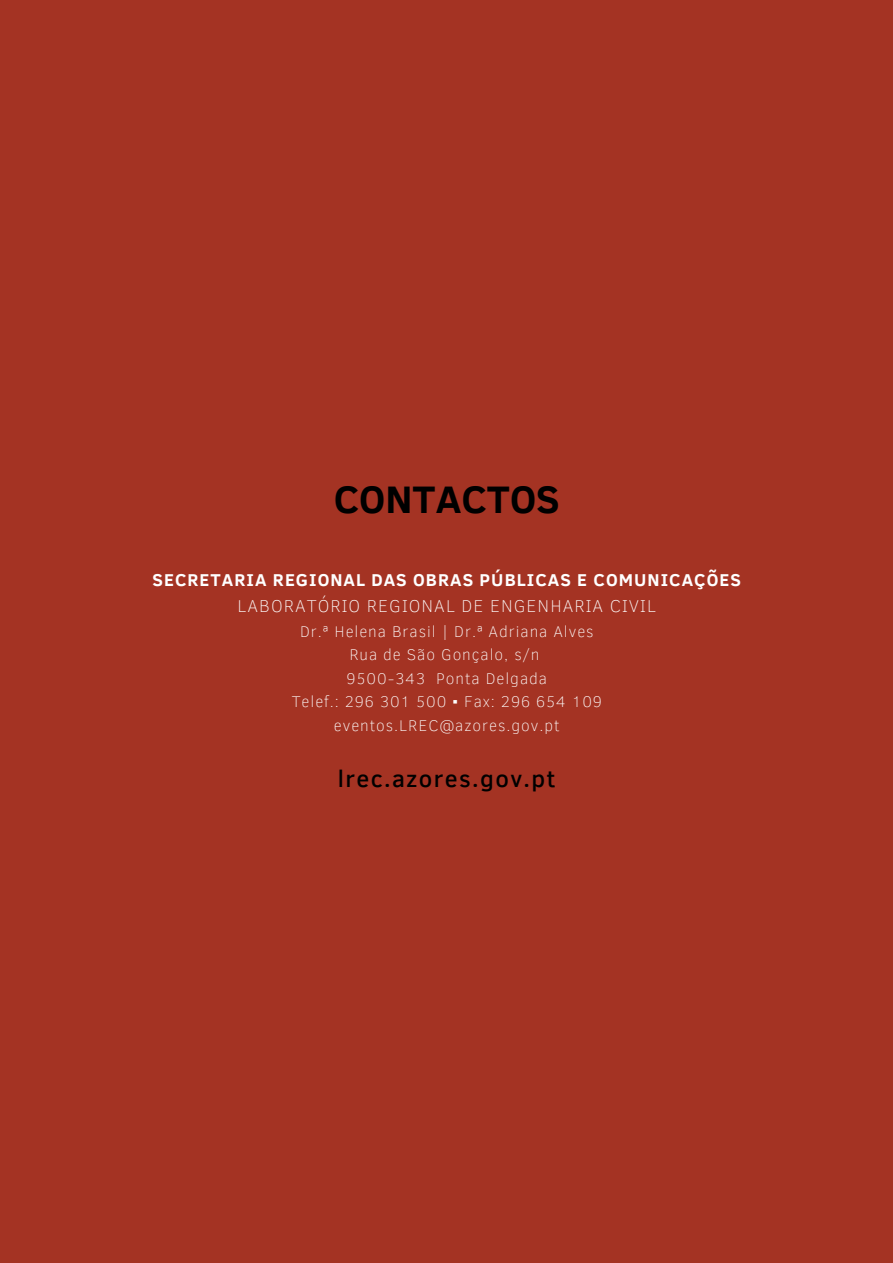
<style>
.page{position:relative;width:893px;height:1263px;background:#a43323}
.page>*{position:absolute;margin:0;border:0;box-sizing:border-box;transform-origin:0 0}
.t1{font:700 39.3px "Clear Sans";color:#000}
.t2{font:500 23.7px "Clear Sans";letter-spacing:.06em;color:#000}
.t3{font:700 17.55px "Clear Sans";letter-spacing:.06em;color:#fff}
.t4{font:100 17.55px "Clear Sans";letter-spacing:.06em;color:#fff}
.t5{font:100 15.83px "Clear Sans";letter-spacing:.06em;color:#fff}
</style>
<div class="page">
<p class="t1" style="left:334px;top:470px;width:228px">CONTACTOS</p>
<p class="t3" style="left:153px;top:568px;width:590px">SECRETARIA REGIONAL DAS OBRAS PÚBLICAS E COMUNICAÇÕES</p>
<p class="t4" style="left:238px;top:593px;width:420px">LABORATÓRIO REGIONAL DE ENGENHARIA CIVIL</p>
<p class="t5" style="left:300px;top:619px;width:295px">Dr.ª Helena Brasil | Dr.ª Adriana Alves</p>
<p class="t5" style="left:349px;top:643px;width:191px">Rua de São Gonçalo, s/n</p>
<p class="t5" style="left:346px;top:667px;width:202px">9500-343 Ponta Delgada</p>
<p class="t5" style="left:292px;top:690px;width:312px">Telef.: 296 301 500 ▪ Fax: 296 654 109</p>
<p class="t5" style="left:334px;top:714px;width:227px">eventos.LREC@azores.gov.pt</p>
<p class="t2" style="left:338px;top:762px;width:219px">lrec.azores.gov.pt</p>
</div>
